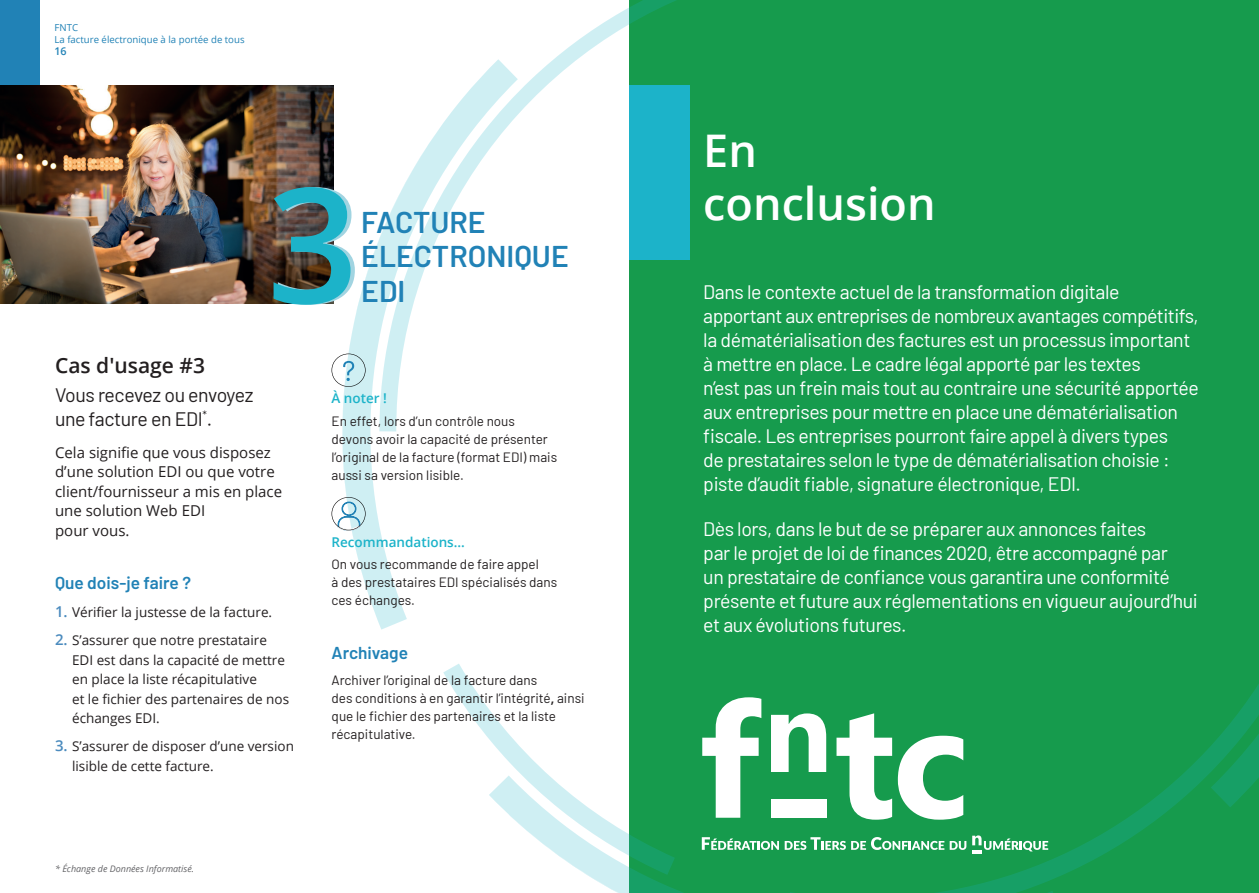
<style>
.page{position:relative;width:1259px;height:893px;background:#fff}
.page>*{position:absolute;margin:0;border:0;box-sizing:border-box;transform-origin:0 0}
.t1{font:600 160.35px "Open Sans";color:#1cb3c9}
.t2{font:600 45px/52.5px "Open Sans";color:#fff}
.t3{font:600 30px/34.5px "Barlow";color:#2182b6}
.t4{font:600 21px "Open Sans";color:#231f20}
.t5{font:19.5px/24px "Barlow";letter-spacing:-.02em;color:#fff}
.t6{font:19.5px/24px "Barlow";letter-spacing:-.02em;color:#231f20}
.t7{font:600 17.25px "Barlow";color:#2182b6}
.t8{font:15px/19.5px "Open Sans";color:#231f20}
.t9{font:13.5px/18px "Barlow";color:#231f20}
.t10{font:13.5px/19.5px "Open Sans";color:#231f20}
.t11{font:600 13.5px "Open Sans";color:#1cb3c9}
.t12{font:600 10.65px "Open Sans";color:#2182b6}
.t13{font:9.6px/11.6px "Open Sans";color:#2182b6}
.t14{font:italic 9px "Open Sans";color:#636366}
.s1{font-weight:600;font-size:15px;color:#4b8bbe}
.s2{font-family:"Open Sans";font-weight:600}
</style>
<div class="page">
<div style="left:629px;top:0;width:630px;height:893px;background:#169b4d"></div>
<svg style="left:702px;top:697px;width:85px;height:78px"></svg>
<svg style="left:365px;top:584px;width:42px;height:46px;fill:#cfeff3"></svg>
<svg style="left:587px;top:775px;width:200px;height:118px"></svg>
<svg style="left:443px;top:664px;width:232px;height:211px"></svg>
<svg style="left:787px;top:684px;width:472px;height:209px"></svg>
<svg style="left:446px;top:0;width:243px;height:260px"></svg>
<img style="left:0;top:85px;width:334px;height:218px">
<div style="left:0;top:0;width:39px;height:85px;background:#2182b6"></div>
<svg style="left:331px;top:120px;width:115px;height:464px"></svg>
<p class="t13" style="left:54px;top:22px;width:192px">FNTC<br>La facture électronique à la portée de tous</p>
<p class="t12" style="left:54px;top:44px;width:14px">16</p>
<h1 class="t1" style="left:267px;top:135px;width:93px">3</h1>
<h3 class="t3" style="left:361px;top:202px;width:209px">FACTURE<br>ÉLECTRONIQUE<br>EDI</h3>
<p class="t4" style="left:55px;top:351px;width:151px">Cas d'usage #3</p>
<p class="t6" style="left:55px;top:381px;width:200px">Vous recevez ou envoyez une facture en EDI<sup>*</sup>.</p>
<p class="t8" style="left:55px;top:442px;width:229px">Cela signifie que vous disposez d’une solution EDI ou que votre client/fournisseur a mis en place une solution Web EDI<br>pour vous.</p>
<p class="t7" style="left:55px;top:570px;width:137px">Que dois-je faire ?</p>
<p class="t10" style="left:55px;top:602px;width:219px"><span class="s1">1.</span> Vérifier la justesse de la facture.</p>
<p class="t10" style="left:72px;top:630px;width:218px;text-indent:-17px"><span class="s1">2.</span> S’assurer que notre prestataire<br>EDI est dans la capacité de mettre en place la liste récapitulative<br>et le fichier des partenaires de nos échanges EDI.</p>
<p class="t10" style="left:72px;top:736px;width:223px;text-indent:-17px"><span class="s1">3.</span> S’assurer de disposer d’une version lisible de cette facture.</p>
<p class="t14" style="left:55px;top:863px;width:140px">* Échange de Données Informatisé.</p>
<p class="t11" style="left:331px;top:389px;width:57px">À noter !</p>
<p class="t9" style="left:331px;top:411px;width:227px">En effet, lors d’un contrôle nous devons avoir la capacité de présenter l’original de la facture (format EDI) mais aussi sa version lisible.</p>
<p class="t11" style="left:331px;top:533px;width:135px">Recommandations...</p>
<p class="t9" style="left:331px;top:554px;width:227px">On vous recommande de faire appel<br>à des prestataires EDI spécialisés dans ces échanges.</p>
<p class="t7" style="left:331px;top:640px;width:78px">Archivage</p>
<p class="t9" style="left:331px;top:670px;width:255px">Archiver l’original de la facture dans<br>des conditions à en garantir l’intégrité<span class="s2">,</span> ainsi que le fichier des partenaires et la liste récapitulative.</p>
<h2 class="t2" style="left:703px;top:124px;width:234px">En conclusion</h2>
<p class="t5" style="left:703px;top:279px;width:497px">Dans le contexte actuel de la transformation digitale apportant aux entreprises de nombreux avantages compétitifs, la dématérialisation des factures est un processus important à mettre en place. Le cadre légal apporté par les textes<br>n’est pas un frein mais tout au contraire une sécurité apportée aux entreprises pour mettre en place une dématérialisation fiscale. Les entreprises pourront faire appel à divers types<br>de prestataires selon le type de dématérialisation choisie : piste d’audit fiable, signature électronique, EDI.</p>
<p class="t5" style="left:703px;top:516px;width:496px">Dès lors, dans le but de se préparer aux annonces faites<br>par le projet de loi de finances 2020, être accompagné par<br>un prestataire de confiance vous garantira une conformité présente et future aux réglementations en vigueur aujourd’hui et aux évolutions futures.</p>
</div>
